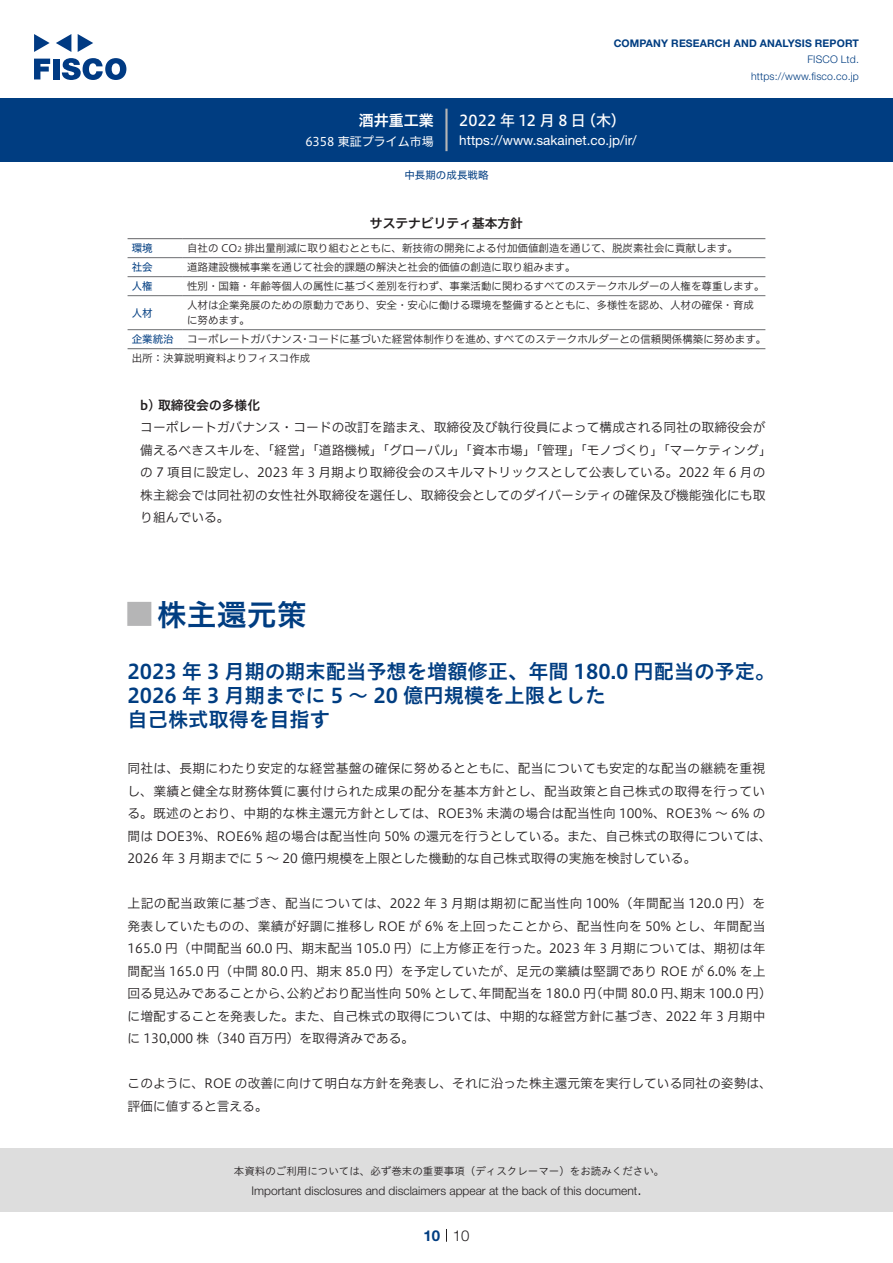
<style>
.page{position:relative;width:893px;height:1263px;background:#fff}
.page>*{position:absolute;margin:0;border:0;box-sizing:border-box;transform-origin:0 0}
.t1{font:30px "Hiragino UD Sans Std N W6";color:#003d81}
.t2{font:24px "Hiragino UD Sans Std N W6";color:#b5b5b6}
.t3{font:20.25px/24px "Hiragino UD Sans Std W6";color:#003d81}
.t4{font:15px "Hiragino UD Sans F Std N W5";letter-spacing:.23em;color:#fff}
.t5{font:15px "Hiragino UD Sans F Std N W6";color:#fff}
.t6{font:300 15px "Helvetica Neue LT Std";color:#231f20}
.t7{font:700 15px "Helvetica Neue LT Std";color:#003d81}
.t8{font:13.5px "Helvetica Neue LT Std";color:#fff}
.t9{font:12.75px/22.5px "Hiragino UD Sans F Std N W3";letter-spacing:.005em;color:#231f20}
.t10{font:12.75px "Hiragino UD Sans F Std N W3";letter-spacing:.035em;color:#231f20}
.t11{font:12.75px "Hiragino UD Sans F Std N W3";letter-spacing:.025em;color:#231f20}
.t12{font:12.75px "Hiragino UD Sans F Std N W6";color:#231f20}
.t13{font:300 12px "Helvetica Neue LT Std";color:#231f20}
.t14{font:12px "Hiragino UD Sans F Std N W4";color:#fff}
.t15{font:10.5px "Hiragino UD Sans F Std N W3";color:#231f20}
.t16{font:10.5px "Hiragino UD Sans Std W3";color:#231f20}
.t17{font:700 10.5px "Helvetica Neue LT Std";letter-spacing:.015em;color:#003d81}
.t18{font:300 10.5px/16.5px "Helvetica Neue LT Std";letter-spacing:.015em;color:#003d81;text-align:right}
.t19{font:10.5px "Hiragino UD Sans F Std N W4";color:#003d81}
.t20{font:7.35px "Hiragino UD Sans F Std N W3";color:#231f20}
</style>
<div class="page">
<div style="left:0;top:1148px;width:893px;height:64px;background:#ddd"></div>
<svg style="left:34px;top:59px;width:16px;height:20px"></svg>
<div style="left:53px;top:59px;width:6px;height:20px;background:#003a83"></div>
<svg style="left:62px;top:58px;width:64px;height:22px"></svg>
<svg style="left:34px;top:34px;width:16px;height:18px"></svg>
<svg style="left:78px;top:34px;width:15px;height:18px"></svg>
<svg style="left:56px;top:34px;width:15px;height:18px"></svg>
<div style="left:0;top:98px;width:893px;height:64px;background:#003d81"></div>
<hr style="left:445px;top:109px;width:3px;height:42px;background:#b5b5b6">
<svg style="left:446px;top:1229px;width:1px;height:13px"></svg>
<hr style="left:128px;top:257px;width:55px;height:1px;background:#6c6d70">
<hr style="left:183px;top:257px;width:582px;height:1px;background:#6c6d70">
<hr style="left:128px;top:276px;width:55px;height:1px;background:#6c6d70">
<hr style="left:183px;top:276px;width:582px;height:1px;background:#6c6d70">
<hr style="left:128px;top:295px;width:55px;height:1px;background:#6c6d70">
<hr style="left:183px;top:295px;width:582px;height:1px;background:#6c6d70">
<hr style="left:128px;top:329px;width:55px;height:1px;background:#6c6d70">
<hr style="left:183px;top:329px;width:582px;height:1px;background:#6c6d70">
<hr style="left:128px;top:238px;width:55px;height:1px;background:#6c6d70">
<hr style="left:183px;top:238px;width:582px;height:1px;background:#6c6d70">
<hr style="left:128px;top:348px;width:55px;height:1px;background:#6c6d70">
<hr style="left:183px;top:348px;width:582px;height:1px;background:#6c6d70">
<p class="t5" style="left:359px;top:109px;width:77px">酒井重工業</p>
<p class="t17" style="left:614px;top:37px;width:247px">COMPANY RESEARCH AND ANALYSIS REPORT</p>
<p class="t18" style="left:751px;top:51px;width:109px">FISCO Ltd. https://www.fisco.co j p.</p>
<p class="t4" style="left:581px;top:109px;width:46px">（木(</p>
<p class="t4" style="left:459px;top:109px;width:128px">2022年12月8日</p>
<p class="t14" style="left:305px;top:132px;width:130px">6358 東証プライム市場</p>
<p class="t8" style="left:459px;top:132px;width:179px">https://www.sakainet. c o j p. /i r/</p>
<p class="t19" style="left:132px;top:240px;width:22px">環境</p>
<p class="t19" style="left:404px;top:167px;width:85px">中長期の成長戦略</p>
<p class="t12" style="left:370px;top:214px;width:155px">サステナビリティ基本方針</p>
<p class="t15" style="left:244px;top:240px;width:495px">排出量削減に取り組むとともに、新技術の開発による付加価値創造を通じて、脱炭素社会に貢献します。</p>
<p class="t15" style="left:187px;top:240px;width:52px">自社の CO</p>
<p class="t20" style="left:237px;top:244px;width:6px">2</p>
<p class="t19" style="left:132px;top:259px;width:22px">社会</p>
<p class="t15" style="left:187px;top:259px;width:390px">道路建設機械事業を通じて社会的課題の解決と社会的価値の創造に取り組みます。</p>
<p class="t19" style="left:132px;top:278px;width:22px">人権</p>
<p class="t15" style="left:187px;top:278px;width:579px">性別・国籍・年齢等個人の属性に基づく差別を行わず、事業活動に関わるすべてのステークホルダーの人権を尊重します。</p>
<p class="t19" style="left:132px;top:305px;width:22px">人材</p>
<p class="t15" style="left:187px;top:297px;width:568px">人材は企業発展のための原動力であり、安全・安心に働ける環境を整備するとともに、多様性を認め、人材の確保・育成</p>
<p class="t15" style="left:187px;top:312px;width:64px">に努めます。</p>
<p class="t15" style="left:187px;top:331px;width:117px">コーポレートガバナンス</p>
<p class="t15" style="left:493px;top:331px;width:274px">すべてのステークホルダーとの信頼関係構築に努めます。</p>
<p class="t15" style="left:308px;top:331px;width:190px">コードに基づいた経営体制作りを進め、</p>
<p class="t19" style="left:132px;top:331px;width:43px">企業統治</p>
<p class="t15" style="left:132px;top:350px;width:180px">出所：決算説明資料よりフィスコ作成</p>
<p class="t12" style="left:140px;top:395px;width:121px">b) 取締役会の多様化</p>
<p class="t9" style="left:140px;top:415px;width:633px">コーポレートガバナンス・コードの改訂を踏まえ、取締役及び執行役員によって構成される同社の取締役会が備えるべきスキルを、「経営」「道路機械」「グローバル」「資本市場」「管理」「モノづくり」「マーケティング「の 7 項目に設定し、2023 年 3 月期より取締役会のスキルマトリックスとして公表している。2022 年 6 月の株主総会では同社初の女性社外取締役を選任し、取締役会としてのダイバーシティの確保及び機能強化にも取り組んでいる。</p>
<p class="t15" style="left:300px;top:331px;width:12px">・</p>
<h1 class="t1" style="left:157px;top:591px;width:151px">株主還元策</h1>
<h2 class="t2" style="left:128px;top:596px;width:25px">█</h2>
<h3 class="t3" style="left:128px;top:659px;width:649px">2023 年 3 月期の期末配当予想を増額修正、年間 180.0 円配当の予定。<br>2026 年 3 月期までに 5 ～ 20 億円規模を上限とした<br>自己株式取得を目指す</h3>
<p class="t9" style="left:128px;top:756px;width:646px">同社は、長期にわたり安定的な経営基盤の確保に努めるとともに、配当についても安定的な配当の継続を重視し、業績と健全な財務体質に裏付けられた成果の配分を基本方針とし、配当政策と自己株式の取得を行っている。既述のとおり、中期的な株主還元方針としては、ROE3% 未満の場合は配当性向 100%、ROE3% ～ 6% の間は DOE3%、ROE6% 超の場合は配当性向 50% の還元を行うとしている。また、自己株式の取得については、2026 年 3 月期までに 5 ～ 20 億円規模を上限とした機動的な自己株式取得の実施を検討している。</p>
<p class="t10" style="left:128px;top:894px;width:639px">上記の配当政策に基づき、配当については、2022 年 3 月期は期初に配当性向 100%（年間配当 120.0 円）を</p>
<p class="t11" style="left:128px;top:916px;width:639px">発表していたものの、業績が好調に推移し ROE が 6% を上回ったことから、配当性向を 50% とし、年間配当</p>
<p class="t9" style="left:128px;top:936px;width:639px">165.0 円（中間配当 60.0 円、期末配当 105.0 円）に上方修正を行った。2023 年 3 月期については、期初は年</p>
<p class="t9" style="left:128px;top:959px;width:639px">間配当 165.0 円（中間 80.0 円、期末 85.0 円）を予定していたが、足元の業績は堅調であり ROE が 6.0% を上</p>
<p class="t9" style="left:680px;top:981px;width:93px">期末 100.0 円(</p>
<p class="t9" style="left:287px;top:981px;width:200px">公約どおり配当性向 50% として、</p>
<p class="t9" style="left:479px;top:981px;width:209px">年間配当を 180.0 （円中間 80.0 円、</p>
<p class="t9" style="left:128px;top:981px;width:639px">回る見込みであることから、<br>に増配することを発表した。また、自己株式の取得については、中期的な経営方針に基づき、2022 年 3 月期中に 130,000 株（340 百万円）を取得済みである。</p>
<p class="t9" style="left:128px;top:1071px;width:646px">このように、ROE の改善に向けて明白な方針を発表し、それに沿った株主還元策を実行している同社の姿勢は、評価に値すると言える。</p>
<p class="t16" style="left:234px;top:1163px;width:432px">本資料のご利用については、必ず巻末の重要事項（ディスクレーマー）をお読みください。</p>
<p class="t6" style="left:637px;top:1180px;width:6px">.</p>
<p class="t13" style="left:251px;top:1183px;width:387px">Important disclosures and disclaimers appear at the back of this document</p>
<p class="t7" style="left:423px;top:1226px;width:18px">10</p>
<p class="t6" style="left:453px;top:1226px;width:18px">10</p>
</div>
